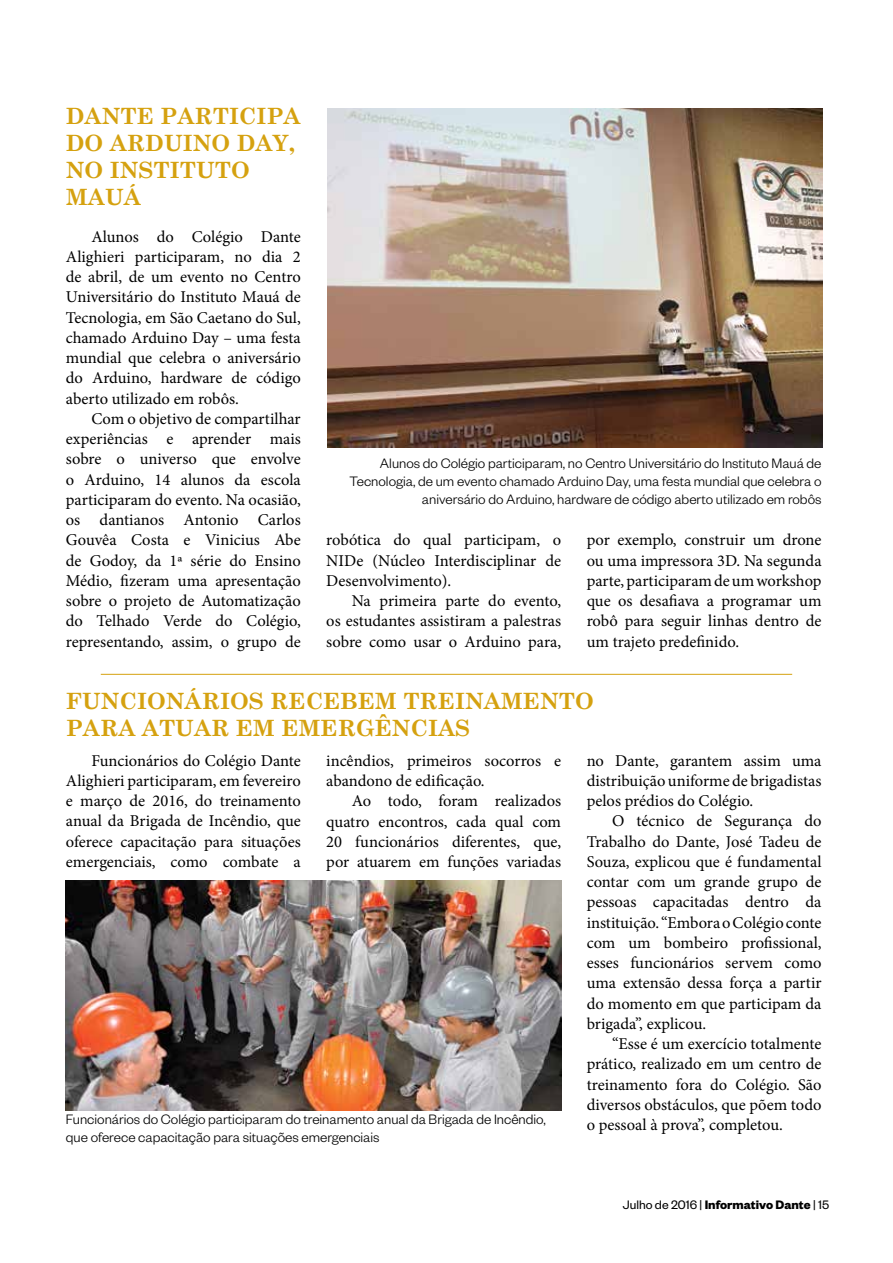
<style>
.page{position:relative;width:893px;height:1263px;background:#fff}
.page>*{position:absolute;margin:0;border:0;box-sizing:border-box;transform-origin:0 0}
.t1{font:700 22.5px/27px "Century Schoolbook";color:#d5a10f}
.t2{font:16.5px/20.2px "Minion Pro";color:#000;text-align:justify}
.t3{font:300 15px/18px "Founders Grotesk";color:#000;text-align:right}
.t4{font:700 13.5px "Founders Grotesk";color:#000}
.s1{font-weight:400}
</style>
<div class="page">
<img style="left:327px;top:108px;width:495px;height:340px">
<hr style="left:101px;top:674px;width:691px;height:1px;background:#d5a10f">
<img style="left:66px;top:880px;width:495px;height:230px">
<h1 class="t1" style="left:66px;top:101px;width:236px">DANTE PARTICIPA<br>DO ARDUINO DAY,<br>NO INSTITUTO<br>MAUÁ</h1>
<p class="t2" style="left:66px;top:226px;width:236px;text-indent:26px">Alunos do Colégio Dante Alighieri participaram, no dia 2 de abril, de um evento no Centro Universitário do Instituto Mauá de Tecnologia, em São Caetano do Sul, chamado Arduino Day – uma festa mundial que celebra o aniversário do Arduino, hardware de código aberto utilizado em robôs.</p>
<p class="t2" style="left:66px;top:408px;width:236px;text-indent:26px">Com o objetivo de compartilhar experiências e aprender mais sobre o universo que envolve o Arduino, 14 alunos da escola participaram do evento. Na ocasião, os dantianos Antonio Carlos Gouvêa Costa e Vinicius Abe de Godoy, da 1ª série do Ensino Médio, fizeram uma apresentação sobre o projeto de Automatização do Telhado Verde do Colégio, representando, assim, o grupo de</p>
<p class="t3" style="left:349px;top:454px;width:474px">Alunos do Colégio participaram, no Centro Universitário do Instituto Mauá de<br>Tecnologia, de um evento chamado Arduino Day, uma festa mundial que celebra o aniversário do Arduino, hardware de código aberto utilizado em robôs</p>
<p class="t2" style="left:326px;top:530px;width:236px">robótica do qual participam, o NIDe (Núcleo Interdisciplinar de Desenvolvimento).</p>
<p class="t2" style="left:326px;top:591px;width:236px;text-indent:26px">Na primeira parte do evento, os estudantes assistiram a palestras sobre como usar o Arduino para,</p>
<p class="t2" style="left:587px;top:530px;width:236px">por exemplo, construir um drone ou uma impressora 3D. Na segunda parte, participaram de um workshop que os desafiava a programar um robô para seguir linhas dentro de um trajeto predefinido.</p>
<h1 class="t1" style="left:66px;top:686px;width:529px">FUNCIONÁRIOS RECEBEM TREINAMENTO<br>PARA ATUAR EM EMERGÊNCIAS</h1>
<p class="t2" style="left:66px;top:750px;width:236px;text-indent:26px">Funcionários do Colégio Dante Alighieri participaram, em fevereiro e março de 2016, do treinamento anual da Brigada de Incêndio, que oferece capacitação para situações emergenciais, como combate a</p>
<p class="t2" style="left:326px;top:750px;width:236px">incêndios, primeiros socorros e abandono de edificação.</p>
<p class="t2" style="left:326px;top:791px;width:236px;text-indent:26px">Ao todo, foram realizados quatro encontros, cada qual com 20 funcionários diferentes, que, por atuarem em funções variadas</p>
<p class="t3" style="left:66px;top:1110px;width:481px;text-align:left">Funcionários do Colégio participaram do treinamento anual da Brigada de Incêndio, que oferece capacitação para situações emergenciais</p>
<p class="t2" style="left:587px;top:750px;width:236px">no Dante, garantem assim uma distribuição uniforme de brigadistas pelos prédios do Colégio.</p>
<p class="t2" style="left:587px;top:811px;width:236px;text-indent:26px">O técnico de Segurança do Trabalho do Dante, José Tadeu de Souza, explicou que é fundamental contar com um grande grupo de pessoas capacitadas dentro da instituição. “Embora o Colégio conte com um bombeiro profissional, esses funcionários servem como uma extensão dessa força a partir do momento em que participam da brigada”, explicou.</p>
<p class="t2" style="left:587px;top:1034px;width:236px;text-indent:26px">“Esse é um exercício totalmente prático, realizado em um centro de treinamento fora do Colégio. São diversos obstáculos, que põem todo o pessoal à prova”, completou.</p>
<p class="t4" style="left:623px;top:1196px;width:208px"><span class="s1">Julho de 2016 |</span> Informativo Dante <span class="s1">| 15</span></p>
</div>
